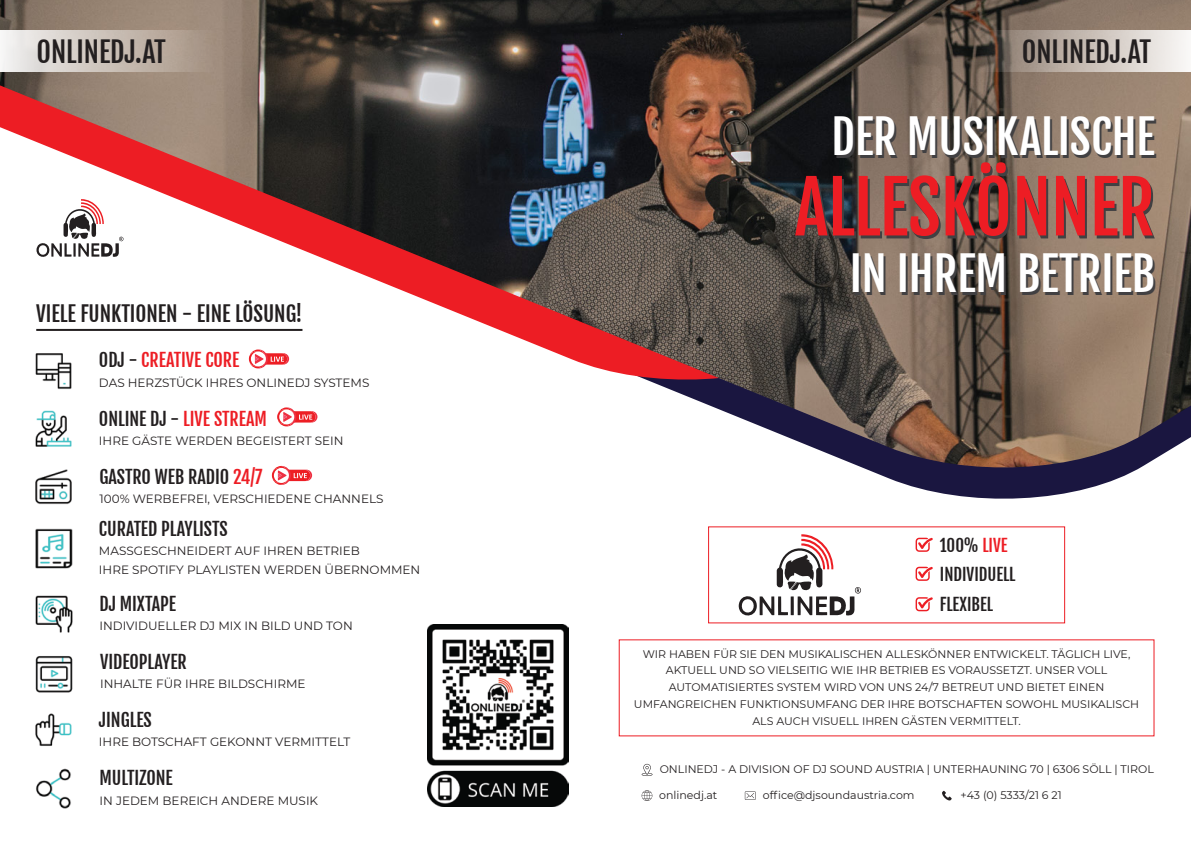
<style>
.page{position:relative;width:1191px;height:842px;background:#fff}
.page>*{position:absolute;margin:0;border:0;box-sizing:border-box;transform-origin:0 0}
.t1{font:71.4px "Fjalla One";color:#ed1d24}
.t2{font:45.9px "Fjalla One";color:#fff}
.t3{font:28px "Fjalla One";color:#231f20}
.t4{font:21px "Fjalla One";color:#231f20}
.t5{font:18px "Fjalla One";color:#231f20}
.t6{font:18px "Fjalla One";color:#ed1d24}
.t7{font:16.8px/29.7px "Fjalla One";color:#231f20}
.t8{font:12px/18.7px "Montserrat";color:#231f20}
.t9{font:11px/16.8px "Montserrat";color:#231f20;text-align:center}
.s1{color:#231f20}
.s2{color:#ed1d24}
</style>
<div class="page">
<svg style="left:888px;top:478px;width:231px;height:21px;fill:#1a1640"></svg>
<img style="left:0;top:0;width:1191px;height:478px">
<img style="left:31px;top:405px;width:46px;height:46px">
<img style="left:31px;top:348px;width:45px;height:44px">
<img style="left:31px;top:463px;width:46px;height:42px">
<img style="left:35px;top:528px;width:38px;height:41px">
<img style="left:35px;top:595px;width:38px;height:38px">
<img style="left:35px;top:656px;width:38px;height:37px">
<img style="left:35px;top:713px;width:37px;height:33px">
<img style="left:36px;top:768px;width:35px;height:41px">
<img style="left:428px;top:624px;width:140px;height:182px">
<svg style="left:642px;top:790px;width:10px;height:11px"></svg>
<svg style="left:745px;top:791px;width:11px;height:9px"></svg>
<svg style="left:942px;top:790px;width:10px;height:10px"></svg>
<svg style="left:642px;top:764px;width:10px;height:12px"></svg>
<svg style="left:249px;top:349px;width:40px;height:19px"></svg>
<svg style="left:272px;top:466px;width:40px;height:19px"></svg>
<svg style="left:277px;top:407px;width:40px;height:19px"></svg>
<div style="left:0;top:31px;width:215px;height:40px;background:linear-gradient(to right,#f2f2f2,#a49080)"></div>
<svg style="left:976px;top:31px;width:215px;height:40px;background:#b9b0a8"></svg>
<hr style="left:36px;top:329px;width:266px;height:2px;background:#231f20">
<svg style="left:916px;top:538px;width:17px;height:14px"></svg>
<svg style="left:916px;top:567px;width:17px;height:14px"></svg>
<svg style="left:916px;top:597px;width:17px;height:14px"></svg>
<svg style="left:738px;top:534px;width:123px;height:82px"></svg>
<svg style="left:36px;top:199px;width:88px;height:60px"></svg>
<h3 class="t3" style="left:36px;top:37px;width:131px">ONLINEDJ.AT</h3>
<h3 class="t3" style="left:1022px;top:37px;width:131px">ONLINEDJ.AT</h3>
<h3 class="t4" style="left:36px;top:302px;width:268px">VIELE FUNKTIONEN - EINE LÖSUNG!</h3>
<h3 class="t6" style="left:99px;top:351px;width:142px"><span class="s1">ODJ -</span> CREATIVE CORE</h3>
<p class="t8" style="left:99px;top:373px;width:272px">DAS HERZSTÜCK IHRES ONLINEDJ SYSTEMS</p>
<h3 class="t6" style="left:99px;top:409px;width:170px"><span class="s1">ONLINE DJ -</span> LIVE STREAM</h3>
<p class="t8" style="left:99px;top:431px;width:246px">IHRE GÄSTE WERDEN BEGEISTERT SEIN</p>
<h2 class="t2" style="left:831px;top:112px;width:325px">DER MUSIKALISCHE</h2>
<h1 class="t1" style="left:795px;top:169px;width:362px">ALLESKÖNNER</h1>
<h2 class="t2" style="left:850px;top:249px;width:307px">IN IHREM BETRIEB</h2>
<h3 class="t5" style="left:99px;top:467px;width:165px">GASTRO WEB RADIO <span class="s2">24/7</span></h3>
<p class="t8" style="left:99px;top:489px;width:285px">100% WERBEFREI, VERSCHIEDENE CHANNELS</p>
<h3 class="t5" style="left:99px;top:519px;width:130px">CURATED PLAYLISTS</h3>
<p class="t8" style="left:99px;top:541px;width:323px">MASSGESCHNEIDERT AUF IHREN BETRIEB<br>IHRE SPOTIFY PLAYLISTEN WERDEN ÜBERNOMMEN</p>
<h3 class="t5" style="left:99px;top:594px;width:78px">DJ MIXTAPE</h3>
<p class="t8" style="left:99px;top:616px;width:255px">INDIVIDUELLER DJ MIX IN BILD UND TON</p>
<h3 class="t5" style="left:100px;top:652px;width:88px">VIDEOPLAYER</h3>
<p class="t8" style="left:100px;top:674px;width:207px">INHALTE FÜR IHRE BILDSCHIRME</p>
<h3 class="t5" style="left:99px;top:710px;width:54px">JINGLES</h3>
<p class="t8" style="left:99px;top:732px;width:253px">IHRE BOTSCHAFT GEKONNT VERMITTELT</p>
<h3 class="t5" style="left:99px;top:768px;width:75px">MULTIZONE</h3>
<p class="t8" style="left:99px;top:790px;width:220px">IN JEDEM BEREICH ANDERE MUSIK</p>
<p class="t9" style="left:659px;top:786px;width:60px">onlinedj.at</p>
<p class="t9" style="left:763px;top:786px;width:153px">office@djsoundaustria.com</p>
<p class="t9" style="left:960px;top:786px;width:103px">+43 (0) 5333/21 6 21</p>
<h3 class="t7" style="left:940px;top:531px;width:77px">100% <span class="s2">LIVE<br></span>INDIVIDUELL<br>FLEXIBEL</h3>
<p class="t9" style="left:634px;top:645px;width:507px">WIR HABEN FÜR SIE DEN MUSIKALISCHEN ALLESKÖNNER ENTWICKELT. TÄGLICH LIVE, AKTUELL UND SO VIELSEITIG WIE IHR BETRIEB ES VORAUSSETZT. UNSER VOLL AUTOMATISIERTES SYSTEM WIRD VON UNS 24/7 BETREUT UND BIETET EINEN UMFANGREICHEN FUNKTIONSUMFANG DER IHRE BOTSCHAFTEN SOWOHL MUSIKALISCH ALS AUCH VISUELL IHREN GÄSTEN VERMITTELT.</p>
<p class="t9" style="left:660px;top:760px;width:496px">ONLINEDJ - A DIVISION OF DJ SOUND AUSTRIA | UNTERHAUNING 70 | 6306 SÖLL | TIROL</p>
</div>
